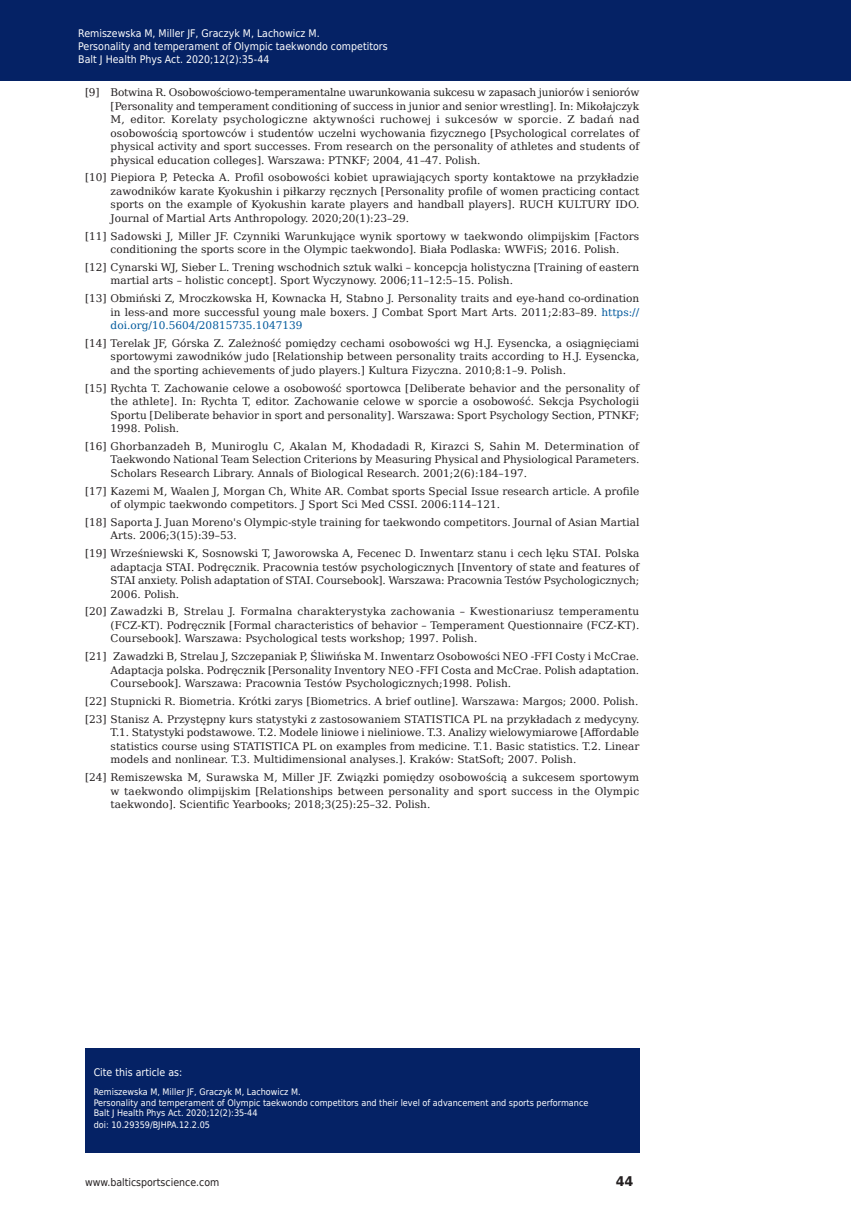
<style>
.page{position:relative;width:851px;height:1212px;background:#fff}
.page>*{position:absolute;margin:0;border:0;box-sizing:border-box;transform-origin:0 0}
.t1{font:700 13.35px "DejaVu Sans";color:#231f20;scale:.96 1}
.t2{font:10.5px/13.5px "DejaVu Serif";color:#231f20;text-align:justify}
.t3{font:10.5px/12.6px "DejaVu Sans Condensed";color:#fff}
.t4{font:10.5px "DejaVu Sans";color:#fff}
.t5{font:10.5px "DejaVu Sans Condensed";color:#231f20}
.t6{font:9px/10.5px "DejaVu Sans Condensed";color:#fff}
.s1{color:#01599c}
</style>
<div class="page">
<div style="left:85px;top:1048px;width:554px;height:104px;background:#052265"></div>
<div style="left:0;top:0;width:850px;height:80px;background:#052265"></div>
<p class="t3" style="left:78px;top:27px;width:311px">Remiszewska M, Miller JF, Graczyk M, Lachowicz M.<br>Personality and temperament of Olympic taekwondo competitors<br>Balt J Health Phys Act. 2020;12(2):35-44</p>
<p class="t3" style="left:87px;top:34px;width:341px">Szczesna-Kaczmarek A<br>Blood K+ concentration balance after prolonged submaximal exercise...</p>
<p class="t4" style="left:87px;top:57px;width:224px">Balt J Health Phys Act 2014; 1(1): 233-244</p>
<p class="t2" style="left:111px;top:85px;width:530px;text-indent:-26px">[9] Botwina R. Osobowościowo-temperamentalne uwarunkowania sukcesu w zapasach juniorów i seniorów [Personality and temperament conditioning of success in junior and senior wrestling]. In: Mikołajczyk M, editor. Korelaty psychologiczne aktywności ruchowej i sukcesów w sporcie. Z badań nad osobowością sportowców i studentów uczelni wychowania fizycznego [Psychological correlates of physical activity and sport successes. From research on the personality of athletes and students of physical education colleges]. Warszawa: PTNKF; 2004, 41–47. Polish.</p>
<p class="t2" style="left:111px;top:171px;width:530px;text-indent:-26px">[10] Piepiora P, Petecka A. Profil osobowości kobiet uprawiających sporty kontaktowe na przykładzie zawodników karate Kyokushin i piłkarzy ręcznych [Personality profile of women practicing contact sports on the example of Kyokushin karate players and handball players]. RUCH KULTURY IDO.<br>Journal of Martial Arts Anthropology. 2020;20(1):23–29.</p>
<p class="t2" style="left:85px;top:229px;width:555px;text-align:center">[11] Sadowski J, Miller JF. Czynniki Warunkujące wynik sportowy w taekwondo olimpijskim [Factors conditioning the sports score in the Olympic taekwondo]. Biała Podlaska: WWFiS; 2016. Polish.</p>
<p class="t2" style="left:111px;top:260px;width:530px;text-indent:-26px">[12] Cynarski WJ, Sieber L. Trening wschodnich sztuk walki – koncepcja holistyczna [Training of eastern martial arts – holistic concept]. Sport Wyczynowy. 2006;11–12:5–15. Polish.</p>
<p class="t2" style="left:111px;top:291px;width:530px;text-indent:-26px">[13] Obmiński Z, Mroczkowska H, Kownacka H, Stabno J. Personality traits and eye-hand co-ordination in less-and more successful young male boxers. J Combat Sport Mart Arts. 2011;2:83–89. <span class="s1">https:// doi.org/10.5604/20815735.1047139</span></p>
<p class="t2" style="left:111px;top:336px;width:530px;text-indent:-26px">[14] Terelak JF, Górska Z. Zależność pomiędzy cechami osobowości wg H.J. Eysencka, a osiągnięciami sportowymi zawodników judo [Relationship between personality traits according to H.J. Eysencka, and the sporting achievements of judo players.] Kultura Fizyczna. 2010;8:1–9. Polish.</p>
<p class="t2" style="left:111px;top:381px;width:530px;text-indent:-26px">[15] Rychta T. Zachowanie celowe a osobowość sportowca [Deliberate behavior and the personality of the athlete]. In: Rychta T, editor. Zachowanie celowe w sporcie a osobowość. Sekcja Psychologii Sportu [Deliberate behavior in sport and personality]. Warszawa: Sport Psychology Section, PTNKF; 1998. Polish.</p>
<p class="t2" style="left:111px;top:439px;width:530px;text-indent:-26px">[16] Ghorbanzadeh B, Muniroglu C, Akalan M, Khodadadi R, Kirazci S, Sahin M. Determination of Taekwondo National Team Selection Criterions by Measuring Physical and Physiological Parameters.<br>Scholars Research Library. Annals of Biological Research. 2001;2(6):184–197.</p>
<p class="t2" style="left:111px;top:484px;width:530px;text-indent:-26px">[17] Kazemi M, Waalen J, Morgan Ch, White AR. Combat sports Special Issue research article. A profile of olympic taekwondo competitors. J Sport Sci Med CSSI. 2006:114–121.</p>
<p class="t2" style="left:111px;top:515px;width:530px;text-indent:-26px">[18] Saporta J. Juan Moreno's Olympic-style training for taekwondo competitors. Journal of Asian Martial<br>Arts. 2006;3(15):39–53.</p>
<p class="t2" style="left:111px;top:546px;width:530px;text-indent:-26px">[19] Wrześniewski K, Sosnowski T, Jaworowska A, Fecenec D. Inwentarz stanu i cech lęku STAI. Polska adaptacja STAI. Podręcznik. Pracownia testów psychologicznych [Inventory of state and features of STAI anxiety. Polish adaptation of STAI. Coursebook]. Warszawa: Pracownia Testów Psychologicznych; 2006. Polish.</p>
<p class="t2" style="left:111px;top:605px;width:530px;text-indent:-26px">[20] Zawadzki B, Strelau J. Formalna charakterystyka zachowania – Kwestionariusz temperamentu (FCZ-KT). Podręcznik [Formal characteristics of behavior – Temperament Questionnaire (FCZ-KT).<br>Coursebook]. Warszawa: Psychological tests workshop; 1997. Polish.</p>
<p class="t2" style="left:111px;top:649px;width:530px;text-indent:-26px">[21] Zawadzki B, Strelau J, Szczepaniak P, Śliwińska M. Inwentarz Osobowości NEO -FFI Costy i McCrae.<br>Adaptacja polska. Podręcznik [Personality Inventory NEO -FFI Costa and McCrae. Polish adaptation.<br>Coursebook]. Warszawa: Pracownia Testów Psychologicznych;1998. Polish.</p>
<p class="t2" style="left:85px;top:692px;width:555px;line-height:17.7px">[22] Stupnicki R. Biometria. Krótki zarys [Biometrics. A brief outline]. Warszawa: Margos; 2000. Polish. [23] Stanisz A. Przystępny kurs statystyki z zastosowaniem STATISTICA PL na przykładach z medycyny.</p>
<p class="t2" style="left:111px;top:725px;width:530px">T.1. Statystyki podstawowe. T.2. Modele liniowe i nieliniowe. T.3. Analizy wielowymiarowe [Affordable statistics course using STATISTICA PL on examples from medicine. T.1. Basic statistics. T.2. Linear models and nonlinear. T.3. Multidimensional analyses.]. Kraków: StatSoft; 2007. Polish.</p>
<p class="t2" style="left:111px;top:770px;width:530px;text-indent:-26px">[24] Remiszewska M, Surawska M, Miller JF. Związki pomiędzy osobowością a sukcesem sportowym w taekwondo olimpijskim [Relationships between personality and sport success in the Olympic taekwondo]. Scientific Yearbooks; 2018;3(25):25–32. Polish.</p>
<p class="t3" style="left:94px;top:1066px;width:90px">Cite this article as:</p>
<p class="t6" style="left:94px;top:1087px;width:496px">Remiszewska M, Miller JF, Graczyk M, Lachowicz M.<br>Personality and temperament of Olympic taekwondo competitors and their level of advancement and sports performance<br>Balt J Health Phys Act. 2020;12(2):35-44</p>
<p class="t6" style="left:94px;top:1120px;width:118px">doi: 10.29359/BJHPA.12.2.05</p>
<p class="t5" style="left:85px;top:1174px;width:136px">www.balticsportscience.com</p>
<p class="t1" style="left:615px;top:1170px;width:20px">44</p>
</div>
